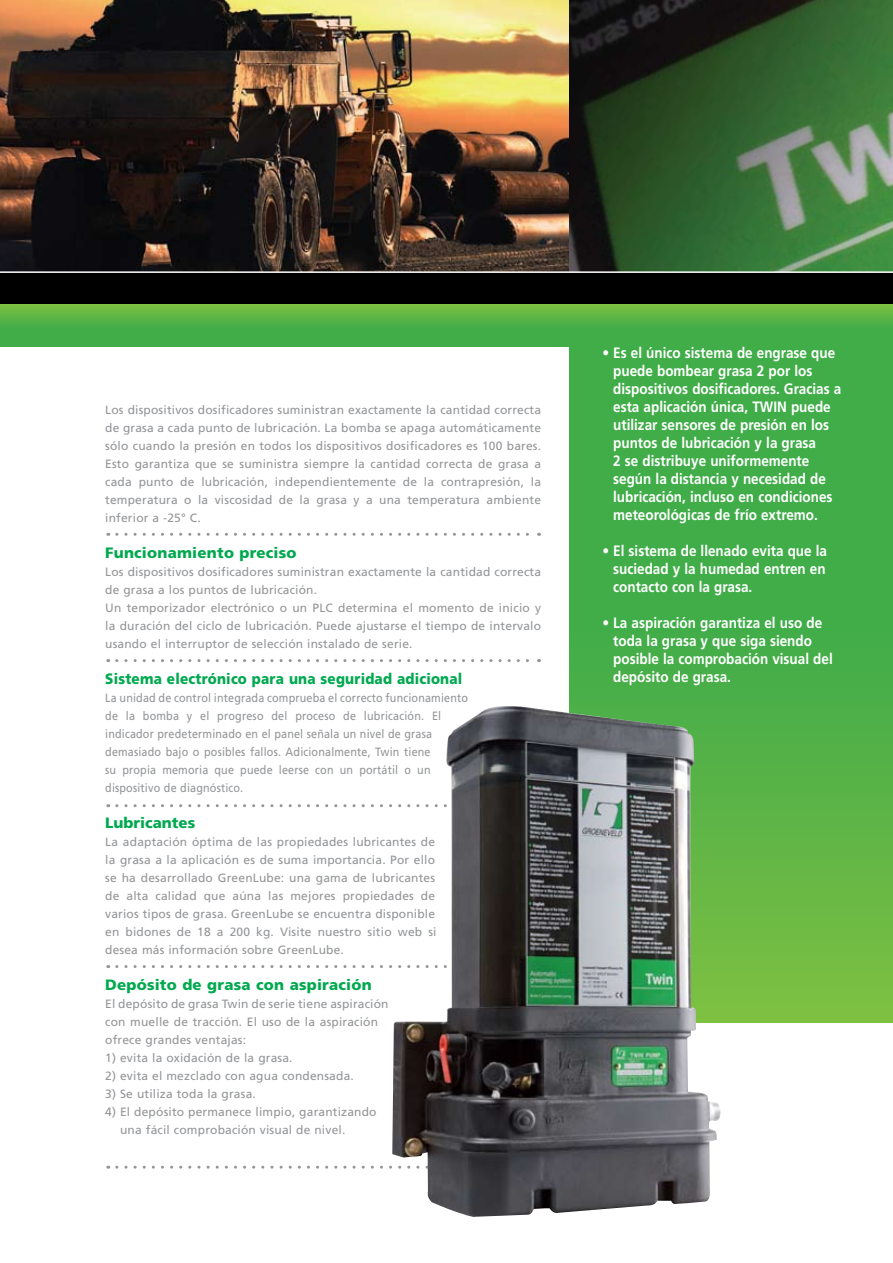
<style>
.page{position:relative;width:893px;height:1263px;background:#fff}
.page>*{position:absolute;margin:0;border:0;box-sizing:border-box;transform-origin:0 0}
.t1{font:700 15px/18px "Frutiger";color:#fff;scale:.9 1}
.t2{font:900 15px "Frutiger";letter-spacing:.015em;color:#00a94f}
.t3{font:900 15px "Frutiger";letter-spacing:.015em;color:#00a94f;scale:.9 1}
.t4{font:12px/18px "Frutiger";letter-spacing:.015em;color:#939598}
.t5{font:12px/18px "Frutiger";letter-spacing:.015em;color:#939598;scale:.9 1}
</style>
<div class="page">
<img style="left:0;top:0;width:570px;height:271px">
<svg style="left:117px;top:1166px;width:275px;height:3px"></svg>
<svg style="left:117px;top:804px;width:275px;height:3px"></svg>
<svg style="left:117px;top:965px;width:275px;height:3px"></svg>
<img style="left:570px;top:0;width:323px;height:271px">
<div style="left:570px;top:342px;width:323px;height:681px;background:linear-gradient(to bottom,#32a84b,#73bc44)"></div>
<div style="left:0;top:271px;width:893px;height:33px;background:#000"></div>
<div style="left:0;top:304px;width:893px;height:43px;background:linear-gradient(to bottom,#73bc44,#31a84b)"></div>
<img style="left:392px;top:706px;width:329px;height:511px">
<svg style="left:117px;top:659px;width:423px;height:3px"></svg>
<svg style="left:117px;top:533px;width:423px;height:3px"></svg>
<p class="t4" style="left:105px;top:401px;width:437px;text-align:justify">Los dispositivos dosificadores suministran exactamente la cantidad correcta de grasa a cada punto de lubricación. La bomba se apaga automáticamente sólo cuando la presión en todos los dispositivos dosificadores es 100 bares.<br>Esto garantiza que se suministra siempre la cantidad correcta de grasa a cada punto de lubricación, independientemente de la contrapresión, la temperatura o la viscosidad de la grasa y a una temperatura ambiente inferior a -25° C.</p>
<p class="t2" style="left:105px;top:544px;width:193px">Funcionamiento preciso</p>
<p class="t4" style="left:105px;top:563px;width:437px">Los dispositivos dosificadores suministran exactamente la cantidad correcta de grasa a los puntos de lubricación.<br>Un temporizador electrónico o un PLC determina el momento de inicio y la duración del ciclo de lubricación. Puede ajustarse el tiempo de intervalo usando el interruptor de selección instalado de serie.</p>
<p class="t3" style="left:105px;top:670px;width:398px">Sistema electrónico para una seguridad adicional</p>
<p class="t5" style="left:105px;top:689px;width:405px">La unidad de control integrada comprueba el correcto funcionamiento de la bomba y el progreso del proceso de lubricación. El indicador predeterminado en el panel señala un nivel de grasa demasiado bajo o posibles fallos. Adicionalmente, Twin tiene<br>su propia memoria que puede leerse con un portátil o un dispositivo de diagnóstico.</p>
<p class="t2" style="left:105px;top:814px;width:92px">Lubricantes</p>
<p class="t4" style="left:105px;top:833px;width:333px">La adaptación óptima de las propiedades lubricantes de la grasa a la aplicación es de suma importancia. Por ello se ha desarrollado GreenLube: una gama de lubricantes de alta calidad que aúna las mejores propiedades de varios tipos de grasa. GreenLube se encuentra disponible en bidones de 18 a 200 kg. Visite nuestro sitio web si desea más información sobre GreenLube.</p>
<p class="t2" style="left:105px;top:976px;width:268px">Depósito de grasa con aspiración</p>
<p class="t4" style="left:105px;top:995px;width:285px">El depósito de grasa Twin de serie tiene aspiración con muelle de tracción. El uso de la aspiración ofrece grandes ventajas:</p>
<p class="t4" style="left:105px;top:1049px;width:189px">1) evita la oxidación de la grasa.</p>
<p class="t4" style="left:105px;top:1067px;width:250px">2) evita el mezclado con agua condensada.</p>
<p class="t4" style="left:105px;top:1085px;width:152px">3) Se utiliza toda la grasa.</p>
<p class="t4" style="left:120px;top:1103px;width:258px;text-indent:-15px">4) El depósito permanece limpio, garantizando una fácil comprobación visual de nivel.</p>
<p class="t1" style="left:613px;top:344px;width:255px;text-indent:-11px">• Es el único sistema de engrase que puede bombear grasa 2 por los dispositivos dosificadores. Gracias a esta aplicación única, TWIN puede utilizar sensores de presión en los puntos de lubricación y la grasa<br>2 se distribuye uniformemente según la distancia y necesidad de lubricación, incluso en condiciones meteorológicas de frío extremo.</p>
<p class="t1" style="left:613px;top:542px;width:239px;text-align:justify;text-indent:-11px">• El sistema de llenado evita que la suciedad y la humedad entren en contacto con la grasa.</p>
<p class="t1" style="left:613px;top:614px;width:245px;text-indent:-11px">• La aspiración garantiza el uso de toda la grasa y que siga siendo posible la comprobación visual del depósito de grasa.</p>
</div>
